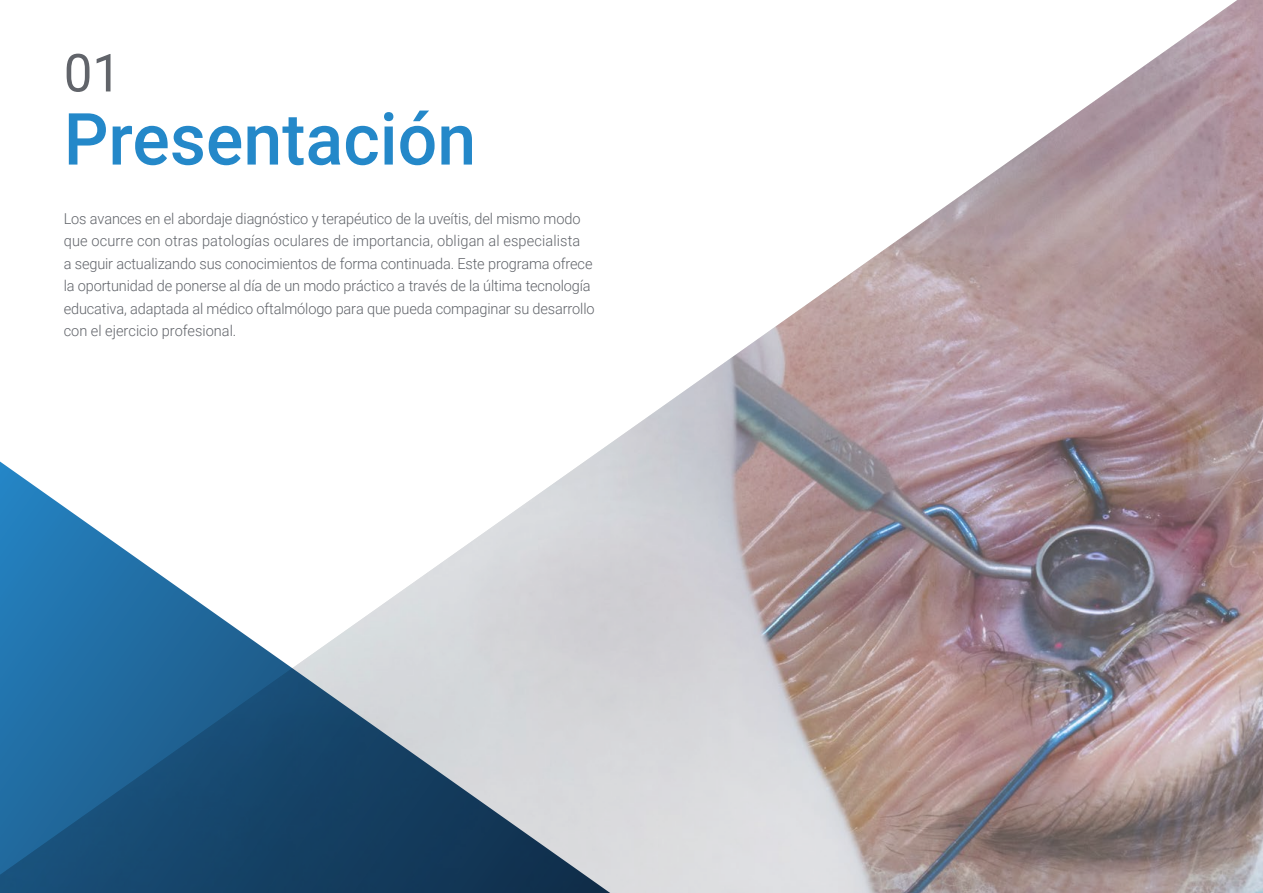
<style>
.page{position:relative;width:1263px;height:893px;background:#fff}
.page>*{position:absolute;margin:0;border:0;box-sizing:border-box;transform-origin:0 0}
.t1{font:500 72px "Roboto";color:#2488c9}
.t2{font:52.5px "Roboto";color:#61646a}
.t3{font:300 15px/22.5px "Roboto";letter-spacing:-.01em;color:#61646a}
</style>
<div class="page">
<img style="left:607px;top:0;width:656px;height:893px">
<svg style="left:0;top:446px;width:640px;height:447px"></svg>
<h2 class="t2" style="left:64px;top:36px;width:59px">01</h2>
<h1 class="t1" style="left:64px;top:89px;width:414px">Presentación</h1>
<p class="t3" style="left:64px;top:207px;width:532px">Los avances en el abordaje diagnóstico y terapéutico de la uveítis, del mismo modo que ocurre con otras patologías oculares de importancia, obligan al especialista<br>a seguir actualizando sus conocimientos de forma continuada. Este programa ofrece la oportunidad de ponerse al día de un modo práctico a través de la última tecnología educativa, adaptada al médico oftalmólogo para que pueda compaginar su desarrollo con el ejercicio profesional.</p>
</div>
